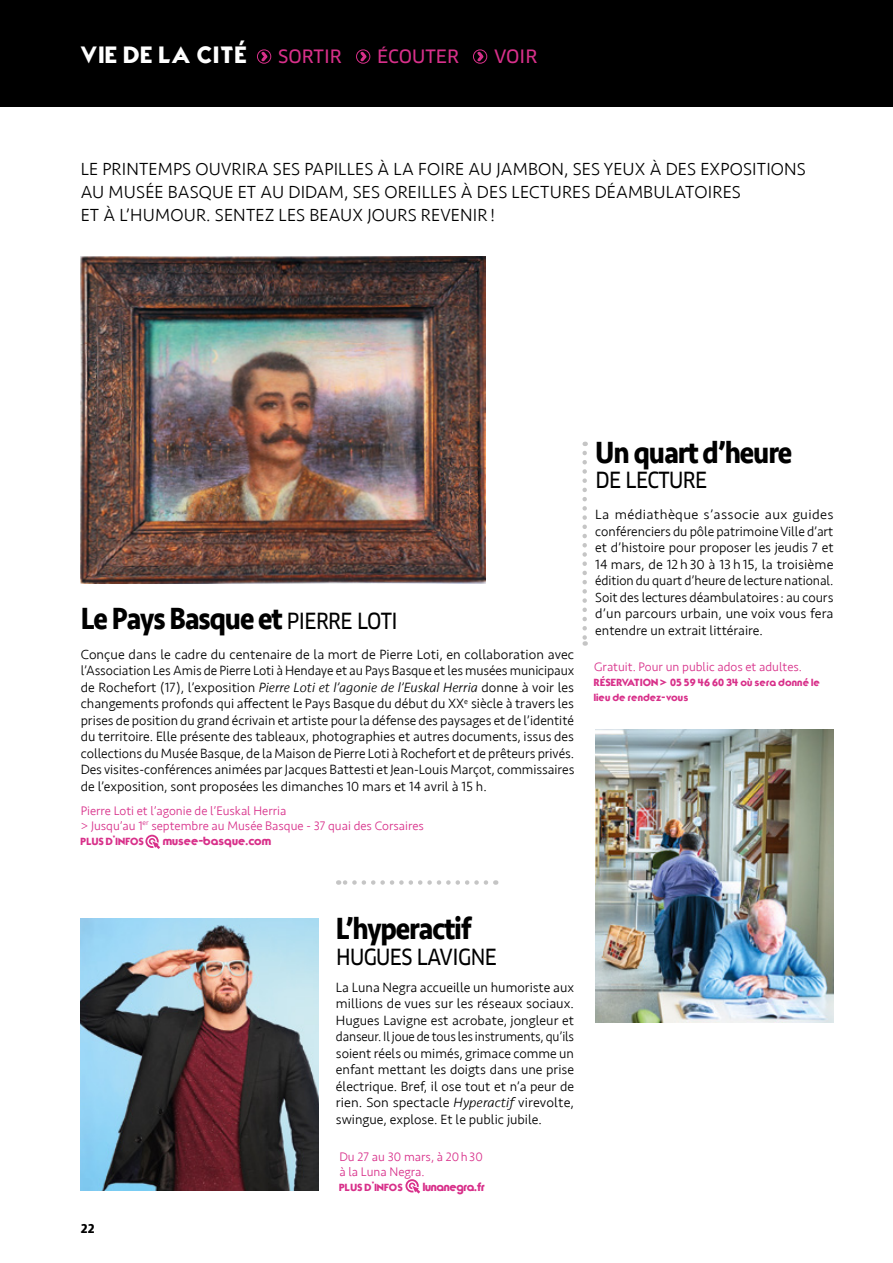
<style>
.page{position:relative;width:893px;height:1263px;background:#fff}
.page>*{position:absolute;margin:0;border:0;box-sizing:border-box;transform-origin:0 0}
.t1{font:700 31.5px "Seravek";letter-spacing:-.04em;color:#000;scale:.89 1}
.t2{font:24px "Typo Graphica";letter-spacing:.08em;color:#fff}
.t3{font:21.75px "Clan OT News";letter-spacing:-.03em;color:#000;scale:.89 1}
.t4{font:300 18px/23px "Seravek";letter-spacing:.01em;color:#000}
.t5{font:18px "Clan OT News";color:#d8308a}
.t6{font:300 13.8px/16.5px "Seravek";color:#000;text-align:justify}
.t7{font:300 13.8px/16.5px "Seravek";color:#000;text-align:justify;scale:1.05 1}
.t8{font:700 13.5px "Seravek";color:#000}
.t9{font:300 12.75px/15px "Seravek";color:#d8308a}
.t10{font:12px "Typo Graphica";letter-spacing:.025em;color:#d8308a}
.t11{font:10.5px/15px "Typo Graphica";letter-spacing:.05em;color:#d8308a}
.s1{font-family:"Clan OT News";font-weight:400;font-size:21.75px}
.s2{font-style:italic}
</style>
<div class="page">
<div style="left:0;top:0;width:893px;height:106px;background:#000"></div>
<div style="left:257px;top:50px;width:14px;height:14px;border:1px solid #d8308a;border-radius:50%"></div>
<svg style="left:261px;top:52px;width:6px;height:9px"></svg>
<div style="left:356px;top:50px;width:14px;height:14px;border:1px solid #d8308a;border-radius:50%"></div>
<svg style="left:360px;top:52px;width:6px;height:9px"></svg>
<div style="left:473px;top:50px;width:14px;height:14px;border:1px solid #d8308a;border-radius:50%"></div>
<svg style="left:477px;top:52px;width:6px;height:9px"></svg>
<img style="left:81px;top:256px;width:405px;height:327px">
<svg style="left:338px;top:880px;width:148px;height:5px"></svg>
<img style="left:595px;top:729px;width:238px;height:293px">
<svg style="left:582px;top:453px;width:5px;height:193px"></svg>
<svg style="left:405px;top:1179px;width:15px;height:14px"></svg>
<img style="left:81px;top:918px;width:238px;height:273px">
<svg style="left:145px;top:835px;width:15px;height:14px"></svg>
<p class="t2" style="left:81px;top:39px;width:167px">VIE DE LA CITÉ</p>
<p class="t5" style="left:278px;top:46px;width:65px">SORTIR</p>
<p class="t5" style="left:377px;top:46px;width:83px">ÉCOUTER</p>
<p class="t5" style="left:494px;top:46px;width:45px">VOIR</p>
<p class="t4" style="left:81px;top:157px;width:727px">LE PRINTEMPS OUVRIRA SES PAPILLES À LA FOIRE AU JAMBON, SES YEUX À DES EXPOSITIONS<br>AU MUSÉE BASQUE ET AU DIDAM, SES OREILLES À DES LECTURES DÉAMBULATOIRES<br>ET À L’HUMOUR. SENTEZ LES BEAUX JOURS REVENIR !</p>
<p class="t1" style="left:81px;top:593px;width:358px">Le Pays Basque et <span class="s1">PIERRE LOTI</span></p>
<p class="t6" style="left:81px;top:646px;width:495px">Conçue dans le cadre du centenaire de la mort de Pierre Loti, en collaboration avec l’Association Les Amis de Pierre Loti à Hendaye et au Pays Basque et les musées municipaux de Rochefort (17), l’exposition <span class="s2">Pierre Loti et l’agonie de l’Euskal Herria</span> donne à voir les changements profonds qui affectent le Pays Basque du début du XX<sup>e</sup> siècle à travers les prises de position du grand écrivain et artiste pour la défense des paysages et de l’identité du territoire. Elle présente des tableaux, photographies et autres documents, issus des collections du Musée Basque, de la Maison de Pierre Loti à Rochefort et de prêteurs privés.<br>Des visites-conférences animées par Jacques Battesti et Jean-Louis Marçot, commissaires de l’exposition, sont proposées les dimanches 10 mars et 14 avril à 15 h.</p>
<p class="t9" style="left:81px;top:803px;width:345px">Pierre Loti et l’agonie de l’Euskal Herria<br>&gt; Jusqu’au 1<sup>er</sup> septembre au Musée Basque - 37 quai des Corsaires</p>
<p class="t11" style="left:81px;top:834px;width:65px">PLUS D’INFOS</p>
<p class="t10" style="left:163px;top:833px;width:110px">musee-basque.com</p>
<p class="t1" style="left:595px;top:427px;width:223px">Un quart d’heure</p>
<p class="t3" style="left:595px;top:467px;width:127px">DE LECTURE</p>
<p class="t7" style="left:595px;top:507px;width:228px">La médiathèque s’associe aux guides conférenciers du pôle patrimoine Ville d’art et d’histoire pour proposer les jeudis 7 et 14 mars, de 12 h 30 à 13 h 15, la troisième édition du quart d’heure de lecture national.<br>Soit des lectures déambulatoires : au cours d’un parcours urbain, une voix vous fera entendre un extrait littéraire.</p>
<p class="t9" style="left:594px;top:660px;width:210px">Gratuit. Pour un public ados et adultes.</p>
<p class="t11" style="left:594px;top:675px;width:227px">RÉSERVATION &gt; 05 59 46 60 34 où sera donné le lieu de rendez-vous</p>
<p class="t8" style="left:81px;top:1218px;width:15px">22</p>
<p class="t1" style="left:336px;top:903px;width:154px">L’hyperactif</p>
<p class="t3" style="left:336px;top:944px;width:182px">HUGUES LAVIGNE</p>
<p class="t6" style="left:336px;top:979px;width:240px">La Luna Negra accueille un humoriste aux millions de vues sur les réseaux sociaux.<br>Hugues Lavigne est acrobate, jongleur et danseur. Il joue de tous les instruments, qu’ils soient réels ou mimés, grimace comme un enfant mettant les doigts dans une prise électrique. Bref, il ose tout et n’a peur de rien. Son spectacle <span class="s2">Hyperactif</span> virevolte, swingue, explose. Et le public jubile.</p>
<p class="t9" style="left:339px;top:1149px;width:145px">Du 27 au 30 mars, à 20h30 à la Luna Negra.</p>
<p class="t11" style="left:339px;top:1180px;width:65px">PLUS D’INFOS</p>
<p class="t10" style="left:423px;top:1179px;width:63px">lunanegra.fr</p>
</div>
